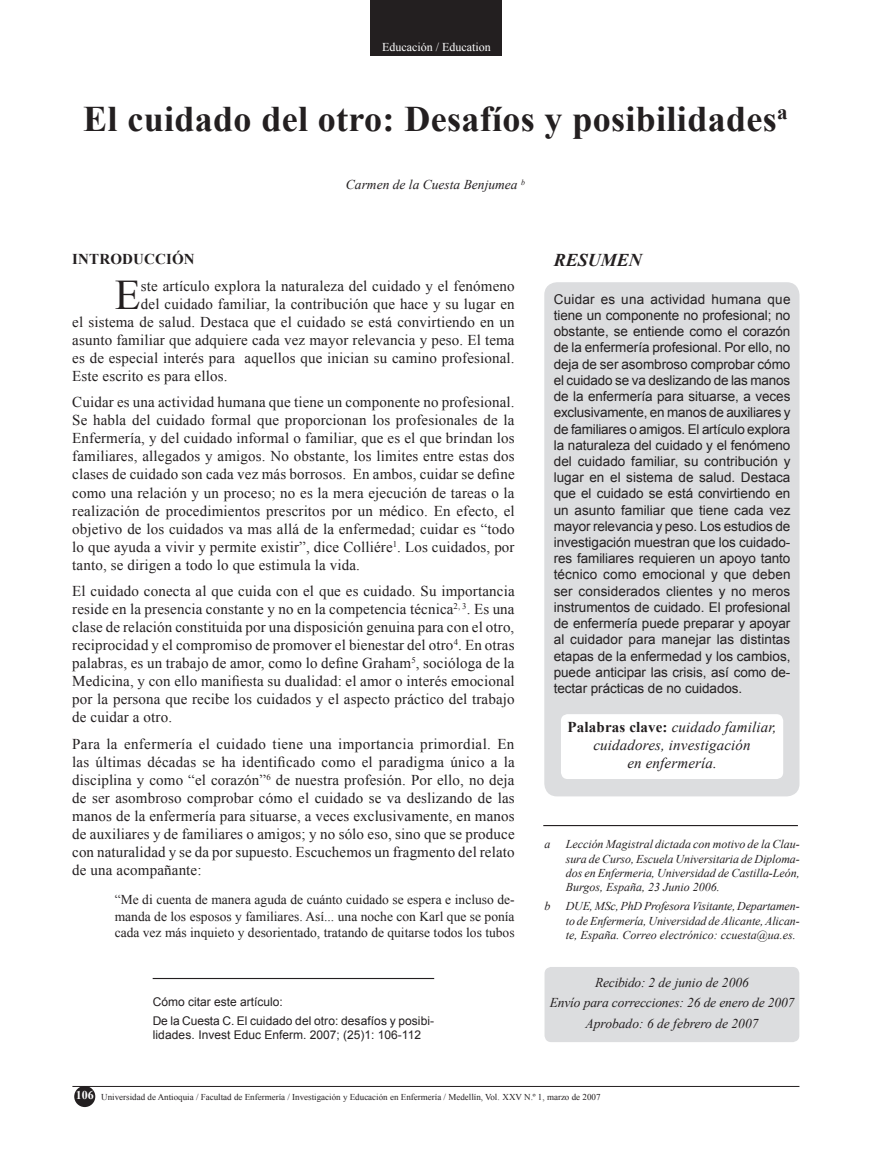
<style>
.page{position:relative;width:872px;height:1149px;background:#fff}
.page>*{position:absolute;margin:0;border:0;box-sizing:border-box;transform-origin:0 0}
.t1{font:42.15px "Times New Roman";color:#231f20}
.t2{font:700 36px "Times New Roman";letter-spacing:.01em;color:#231f20}
.t3{font:italic 700 18px "Times New Roman";color:#231f20}
.t4{font:15px/18px "Times New Roman";letter-spacing:.01em;color:#231f20;text-align:justify}
.t5{font:italic 15px/18px "Times New Roman";letter-spacing:.01em;color:#231f20;text-align:center}
.t6{font:700 15px "Times New Roman";letter-spacing:.01em;color:#231f20}
.t7{font:13.5px/16.2px "Arial";letter-spacing:-.005em;color:#231f20;text-align:justify}
.t8{font:13.5px/16.5px "Times New Roman";color:#231f20;text-align:justify}
.t9{font:italic 13.5px/20.4px "Times New Roman";color:#231f20;text-align:center}
.t10{font:italic 12px/14.4px "Times New Roman";color:#231f20;text-align:justify}
.t11{font:12px/18.6px "Arial";color:#231f20}
.t12{font:12px "Times New Roman";color:#fff}
.t13{font:9px "Times New Roman";color:#231f20}
.s1{font-weight:700;font-style:normal}
.s2{font-weight:700;font-size:12px;color:#fff}
</style>
<div class="page">
<hr style="left:72px;top:1085px;width:727px;height:1px;background:#231f20">
<div style="left:74px;top:1085px;width:21px;height:21px;background:#231f20;border-radius:50%"></div>
<div style="left:370px;top:0;width:132px;height:55px;background:#231f20"></div>
<div style="left:544px;top:967px;width:255px;height:74px;background:#dcdddf"></div>
<div style="left:544px;top:282px;width:255px;height:514px;background:#dcdddf"></div>
<hr style="left:153px;top:977px;width:281px;height:1px;background:#231f20">
<hr style="left:543px;top:824px;width:255px;height:1px;background:#231f20">
<svg style="left:561px;top:714px;width:222px;height:64px"></svg>
<p class="t12" style="left:382px;top:39px;width:110px">Educación / Education</p>
<h2 class="t2" style="left:83px;top:93px;width:706px">El cuidado del otro: Desafíos y posibilidades<sup>a</sup></h2>
<p class="t9" style="left:346px;top:174px;width:181px">Carmen de la Cuesta Benjumea <sup>b</sup></p>
<p class="t6" style="left:72px;top:249px;width:124px">INTRODUCCIÓN</p>
<h1 class="t1" style="left:115px;top:266px;width:27px">E</h1>
<p class="t4" style="left:141px;top:276px;width:375px">ste artículo explora la naturaleza del cuidado y el fenómeno</p>
<p class="t4" style="left:141px;top:294px;width:375px">del cuidado familiar, la contribución que hace y su lugar en</p>
<p class="t4" style="left:72px;top:312px;width:444px">el sistema de salud. Destaca que el cuidado se está convirtiendo en un</p>
<p class="t4" style="left:72px;top:330px;width:444px">asunto familiar que adquiere cada vez mayor relevancia y peso. El tema</p>
<p class="t4" style="left:72px;top:348px;width:444px">es de especial interés para aquellos que inician su camino profesional.</p>
<p class="t4" style="left:72px;top:366px;width:157px">Este escrito es para ellos.</p>
<p class="t4" style="left:72px;top:393px;width:444px">Cuidar es una actividad humana que tiene un componente no profesional.<br>Se habla del cuidado formal que proporcionan los profesionales de la Enfermería, y del cuidado informal o familiar, que es el que brindan los familiares, allegados y amigos. No obstante, los limites entre estas dos clases de cuidado son cada vez más borrosos. En ambos, cuidar se define como una relación y un proceso; no es la mera ejecución de tareas o la realización de procedimientos prescritos por un médico. En efecto, el objetivo de los cuidados va mas allá de la enfermedad; cuidar es “todo lo que ayuda a vivir y permite existir”, dice Colliére<sup>1</sup>. Los cuidados, por tanto, se dirigen a todo lo que estimula la vida.</p>
<p class="t4" style="left:72px;top:581px;width:444px">El cuidado conecta al que cuida con el que es cuidado. Su importancia reside en la presencia constante y no en la competencia técnica<sup>2,</sup> <sup>3</sup>. Es una clase de relación constituida por una disposición genuina para con el otro, reciprocidad y el compromiso de promover el bienestar del otro<sup>4</sup>. En otras palabras, es un trabajo de amor, como lo define Graham<sup>5</sup>, socióloga de la Medicina, y con ello manifiesta su dualidad: el amor o interés emocional por la persona que recibe los cuidados y el aspecto práctico del trabajo de cuidar a otro.</p>
<p class="t4" style="left:72px;top:734px;width:444px">Para la enfermería el cuidado tiene una importancia primordial. En las últimas décadas se ha identificado como el paradigma único a la disciplina y como “el corazón”<sup>6</sup> de nuestra profesión. Por ello, no deja de ser asombroso comprobar cómo el cuidado se va deslizando de las manos de la enfermería para situarse, a veces exclusivamente, en manos de auxiliares y de familiares o amigos; y no sólo eso, sino que se produce con naturalidad y se da por supuesto. Escuchemos un fragmento del relato de una acompañante:</p>
<p class="t8" style="left:115px;top:890px;width:401px">“Me di cuenta de manera aguda de cuánto cuidado se espera e incluso de&shy;manda de los esposos y familiares. Así... una noche con Karl que se ponía cada vez más inquieto y desorientado, tratando de quitarse todos los tubos</p>
<p class="t11" style="left:153px;top:992px;width:283px">Cómo citar este artículo:<br>De la Cuesta C. El cuidado del otro: desafíos y posibi-</p>
<p class="t11" style="left:153px;top:1025px;width:270px">lidades. Invest Educ Enferm. 2007; (25)1: 106-112</p>
<p class="t3" style="left:554px;top:248px;width:90px">RESUMEN</p>
<p class="t7" style="left:554px;top:291px;width:238px">Cuidar es una actividad humana que tiene un componente no profesional; no obstante, se entiende como el corazón de la enfermería profesional. Por ello, no deja de ser asombroso comprobar cómo el cuidado se va deslizando de las manos de la enfermería para situarse, a veces exclusivamente, en manos de auxiliares y de familiares o amigos. El artículo explora la naturaleza del cuidado y el fenómeno del cuidado familiar, su contribución y lugar en el sistema de salud. Destaca que el cuidado se está convirtiendo en un asunto familiar que tiene cada vez mayor relevancia y peso. Los estudios de investigación muestran que los cuidado&shy;res familiares requieren un apoyo tanto técnico como emocional y que deben ser considerados clientes y no meros instrumentos de cuidado. El profesional de enfermería puede preparar y apoyar al cuidador para manejar las distintas etapas de la enfermedad y los cambios, puede anticipar las crisis, así como de&shy;tectar prácticas de no cuidados.</p>
<p class="t5" style="left:567px;top:717px;width:210px"><span class="s1">Palabras clave:</span> cuidado familiar, cuidadores, investigación<br>en enfermería.</p>
<p class="t10" style="left:544px;top:836px;width:7px">a</p>
<p class="t10" style="left:566px;top:836px;width:235px">Lección Magistral dictada con motivo de la Clau&shy;sura de Curso, Escuela Universitaria de Diploma&shy;dos en Enfermeria, Universidad de Castilla-León, Burgos, España, 23 Junio 2006.</p>
<p class="t10" style="left:544px;top:898px;width:7px">b</p>
<p class="t10" style="left:566px;top:898px;width:236px">DUE, MSc, PhD Profesora Visitante, Departamen&shy;to de Enfermería, Universidad de Alicante, Alican&shy;te, España. Correo electrónico: ccuesta@ua.es.</p>
<p class="t9" style="left:549px;top:971px;width:246px">Recibido: 2 de junio de 2006<br>Envío para correcciones: 26 de enero de 2007<br>Aprobado: 6 de febrero de 2007</p>
<p class="t13" style="left:76px;top:1090px;width:526px"><span class="s2">106</span> Universidad de Antioquia / Facultad de Enfermería / Investigación y Educación en Enfermería / Medellín, Vol. XXV N.º 1, marzo de 2007</p>
</div>
